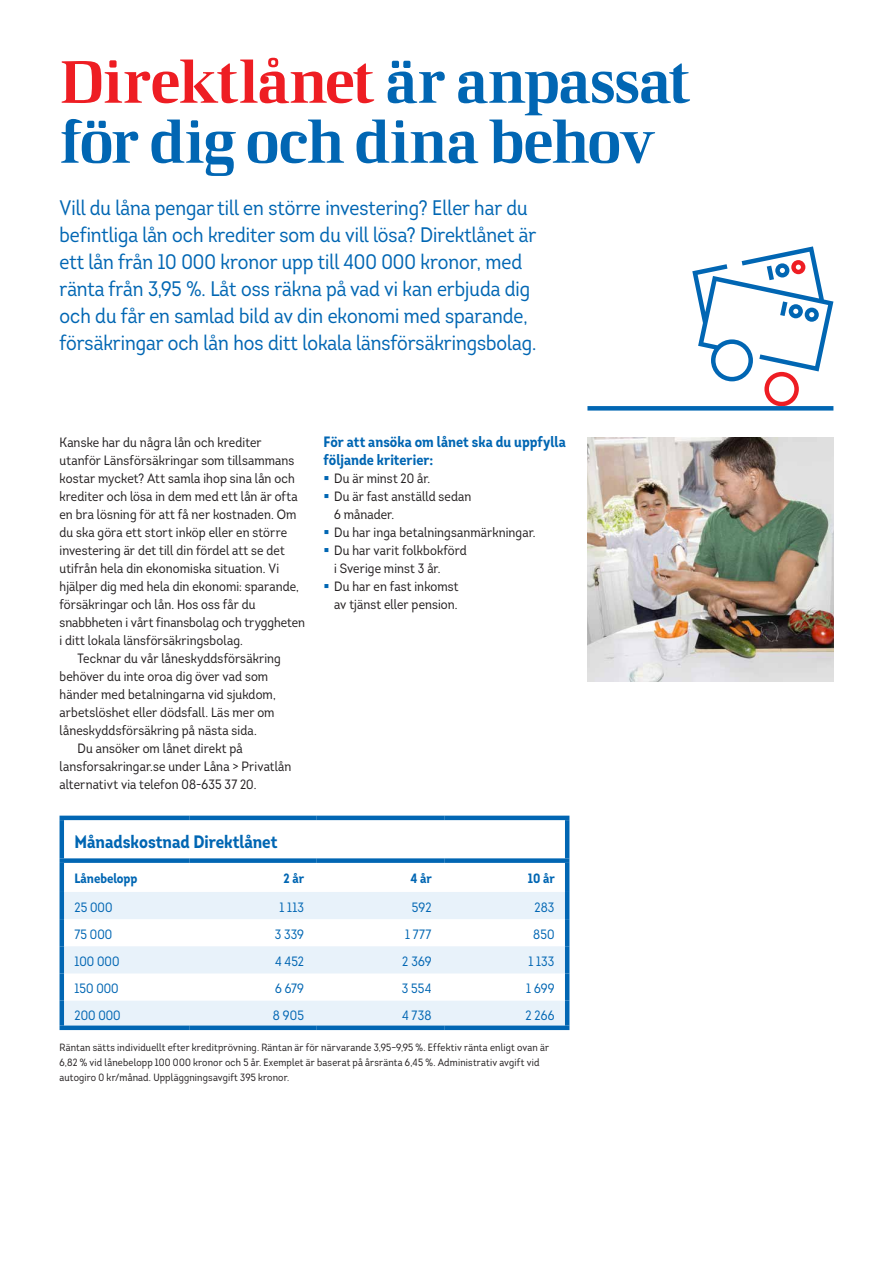
<style>
.page{position:relative;width:893px;height:1263px;background:#fff}
.page>*{position:absolute;margin:0;border:0;box-sizing:border-box;transform-origin:0 0}
.Rubrik_3{font:60px "LF Rubrik 2";letter-spacing:-.015em;color:#ee1d23}
.Rubrik_3-2{font:60px "LF Rubrik 2";letter-spacing:-.015em;color:#0166b3}
.Ingress{font:21px/27px "Intro Cond 4";color:#0166b3}
.Tabell_rubrik{font:700 18px "Intro Cond 4";color:#0166b3}
.Mellanrubrik_2{font:700 15px "Intro Cond 4";letter-spacing:.005em;color:#0166b3}
.Brödtext{font:13.5px/18px "Intro Cond 4";letter-spacing:.01em;color:#231f20}
.Brödtext_Indrag{font:13.5px/18px "Intro Cond 4";letter-spacing:.01em;color:#231f20}
.Tabell_höger{font:13.5px "Intro Cond 4";letter-spacing:.01em;color:#0166b3}
.Tabell_vänster{font:13.5px "Intro Cond 4";color:#0166b3}
.Tabell_underrubrik{font:700 13.5px "Intro Cond 4";color:#0166b3}
.Tabell_underrubrik_h{font:700 13.5px "Intro Cond 4";color:#0166b3}
.Förklaringstext{font:10.5px/15px "Intro Cond 4";letter-spacing:.015em;color:#231f20}
.s1{color:#0166b3}
</style>
<div class="page">
<svg style="left:692px;top:246px;width:141px;height:160px"></svg>
<div style="left:587px;top:406px;width:246px;height:5px;background:#0166b3"></div>
<svg style="left:64px;top:892px;width:501px;height:133px"></svg>
<div style="left:64px;top:946px;width:501px;height:27px;background:#e8f2fa"></div>
<hr style="left:60px;top:816px;width:129px;height:4px;background:#0166b3">
<hr style="left:60px;top:820px;width:4px;height:38px;background:#0166b3">
<hr style="left:189px;top:816px;width:128px;height:4px;background:#0166b3">
<hr style="left:317px;top:816px;width:127px;height:4px;background:#0166b3">
<hr style="left:444px;top:816px;width:125px;height:4px;background:#0166b3">
<hr style="left:565px;top:820px;width:4px;height:38px;background:#0166b3">
<hr style="left:60px;top:863px;width:4px;height:29px;background:#0166b3">
<hr style="left:565px;top:863px;width:4px;height:29px;background:#0166b3">
<hr style="left:60px;top:892px;width:4px;height:27px;background:#0166b3">
<hr style="left:565px;top:892px;width:4px;height:27px;background:#0166b3">
<hr style="left:60px;top:919px;width:4px;height:27px;background:#0166b3">
<hr style="left:565px;top:919px;width:4px;height:27px;background:#0166b3">
<hr style="left:60px;top:946px;width:4px;height:27px;background:#0166b3">
<hr style="left:565px;top:946px;width:4px;height:27px;background:#0166b3">
<hr style="left:60px;top:973px;width:4px;height:28px;background:#0166b3">
<hr style="left:565px;top:973px;width:4px;height:28px;background:#0166b3">
<hr style="left:60px;top:1001px;width:4px;height:24px;background:#0166b3">
<hr style="left:565px;top:1001px;width:4px;height:24px;background:#0166b3">
<div style="left:60px;top:1025px;width:129px;height:5px;background:#0166b3"></div>
<div style="left:189px;top:1025px;width:128px;height:5px;background:#0166b3"></div>
<div style="left:317px;top:1025px;width:127px;height:5px;background:#0166b3"></div>
<div style="left:444px;top:1025px;width:125px;height:5px;background:#0166b3"></div>
<div style="left:60px;top:858px;width:129px;height:5px;background:#0166b3"></div>
<div style="left:189px;top:858px;width:128px;height:5px;background:#0166b3"></div>
<div style="left:317px;top:858px;width:127px;height:5px;background:#0166b3"></div>
<div style="left:444px;top:858px;width:125px;height:5px;background:#0166b3"></div>
<img style="left:587px;top:438px;width:246px;height:244px">
<p class="Rubrik_3" style="left:60px;top:45px;width:633px">Direktlånet <span class="s1">är anpassat</span></p>
<p class="Rubrik_3-2" style="left:60px;top:105px;width:598px">för dig och dina behov</p>
<p class="Ingress" style="left:60px;top:194px;width:478px">Vill du låna pengar till en större investering? Eller har du befintliga lån och krediter som du vill lösa? Direktlånet är ett lån från 10 000 kronor upp till 400 000 kronor, med ränta från 3,95 %. Låt oss räkna på vad vi kan erbjuda dig och du får en samlad bild av din ekonomi med sparande, försäkringar och lån hos ditt lokala länsförsäkringsbolag.</p>
<p class="Brödtext" style="left:60px;top:433px;width:247px">Kanske har du några lån och krediter utanför Länsförsäkringar som tillsammans kostar mycket? Att samla ihop sina lån och krediter och lösa in dem med ett lån är ofta en bra lösning för att få ner kostnaden. Om du ska göra ett stort inköp eller en större investering är det till din fördel att se det utifrån hela din ekonomiska situation. Vi hjälper dig med hela din ekonomi: sparande, försäkringar och lån. Hos oss får du snabbheten i vårt finansbolag och tryggheten i ditt lokala länsförsäkringsbolag.</p>
<p class="Brödtext_Indrag" style="left:60px;top:649px;width:223px;text-indent:18px">Tecknar du vår låneskyddsförsäkring behöver du inte oroa dig över vad som händer med betalningarna vid sjukdom, arbetslöshet eller dödsfall. Läs mer om låneskyddsförsäkring på nästa sida.</p>
<p class="Brödtext_Indrag" style="left:60px;top:739px;width:233px;text-indent:18px">Du ansöker om lånet direkt på lansforsakringar.se under Låna &gt; Privatlån alternativt via telefon 08-635 37 20.</p>
<p class="Mellanrubrik_2" style="left:323px;top:432px;width:244px">För att ansöka om lånet ska du uppfylla</p>
<p class="Mellanrubrik_2" style="left:323px;top:450px;width:111px">följande kriterier:</p>
<p class="Brödtext" style="left:323px;top:469px;width:108px"><span class="s1">▪</span> Du är minst 20 år.</p>
<p class="Brödtext" style="left:334px;top:487px;width:139px;text-indent:-11px"><span class="s1">▪</span> Du är fast anställd sedan<br>6 månader.</p>
<p class="Brödtext" style="left:323px;top:523px;width:214px"><span class="s1">▪</span> Du har inga betalningsanmärkningar.</p>
<p class="Brödtext" style="left:334px;top:541px;width:134px;text-indent:-11px"><span class="s1">▪</span> Du har varit folkbokförd i Sverige minst 3 år.</p>
<p class="Brödtext" style="left:323px;top:577px;width:137px;text-align:right"><span class="s1">▪</span> Du har en fast inkomst av tjänst eller pension.</p>
<p class="Tabell_rubrik" style="left:75px;top:830px;width:204px">Månadskostnad Direktlånet</p>
<p class="Tabell_underrubrik" style="left:75px;top:870px;width:65px">Lånebelopp</p>
<p class="Tabell_underrubrik_h" style="left:284px;top:870px;width:22px">2 år</p>
<p class="Tabell_underrubrik_h" style="left:410px;top:870px;width:23px">4 år</p>
<p class="Tabell_underrubrik_h" style="left:528px;top:870px;width:29px">10 år</p>
<p class="Tabell_vänster" style="left:75px;top:899px;width:39px">25 000</p>
<p class="Tabell_höger" style="left:279px;top:899px;width:26px">1 113</p>
<p class="Tabell_höger" style="left:412px;top:899px;width:21px">592</p>
<p class="Tabell_höger" style="left:535px;top:899px;width:21px">283</p>
<p class="Tabell_vänster" style="left:75px;top:926px;width:39px">75 000</p>
<p class="Tabell_höger" style="left:275px;top:926px;width:31px">3 339</p>
<p class="Tabell_höger" style="left:405px;top:926px;width:28px">1 777</p>
<p class="Tabell_höger" style="left:533px;top:926px;width:23px">850</p>
<p class="Tabell_vänster" style="left:75px;top:953px;width:46px">100 000</p>
<p class="Tabell_höger" style="left:275px;top:953px;width:30px">4 452</p>
<p class="Tabell_höger" style="left:402px;top:953px;width:31px">2 369</p>
<p class="Tabell_höger" style="left:528px;top:953px;width:28px">1 133</p>
<p class="Tabell_vänster" style="left:75px;top:980px;width:46px">150 000</p>
<p class="Tabell_höger" style="left:275px;top:980px;width:30px">6 679</p>
<p class="Tabell_höger" style="left:402px;top:980px;width:31px">3 554</p>
<p class="Tabell_höger" style="left:526px;top:980px;width:30px">1 699</p>
<p class="Tabell_vänster" style="left:75px;top:1007px;width:48px">200 000</p>
<p class="Tabell_höger" style="left:273px;top:1007px;width:33px">8 905</p>
<p class="Tabell_höger" style="left:402px;top:1007px;width:31px">4 738</p>
<p class="Tabell_höger" style="left:526px;top:1007px;width:30px">2 266</p>
<p class="Förklaringstext" style="left:60px;top:1039px;width:491px">Räntan sätts individuellt efter kreditprövning. Räntan är för närvarande 3,95–9,95 %. Effektiv ränta enligt ovan är<br>6,82 % vid lånebelopp 100 000 kronor och 5 år. Exemplet är baserat på årsränta 6,45 %. Administrativ avgift vid autogiro 0 kr/månad. Uppläggningsavgift 395 kronor.</p>
</div>
